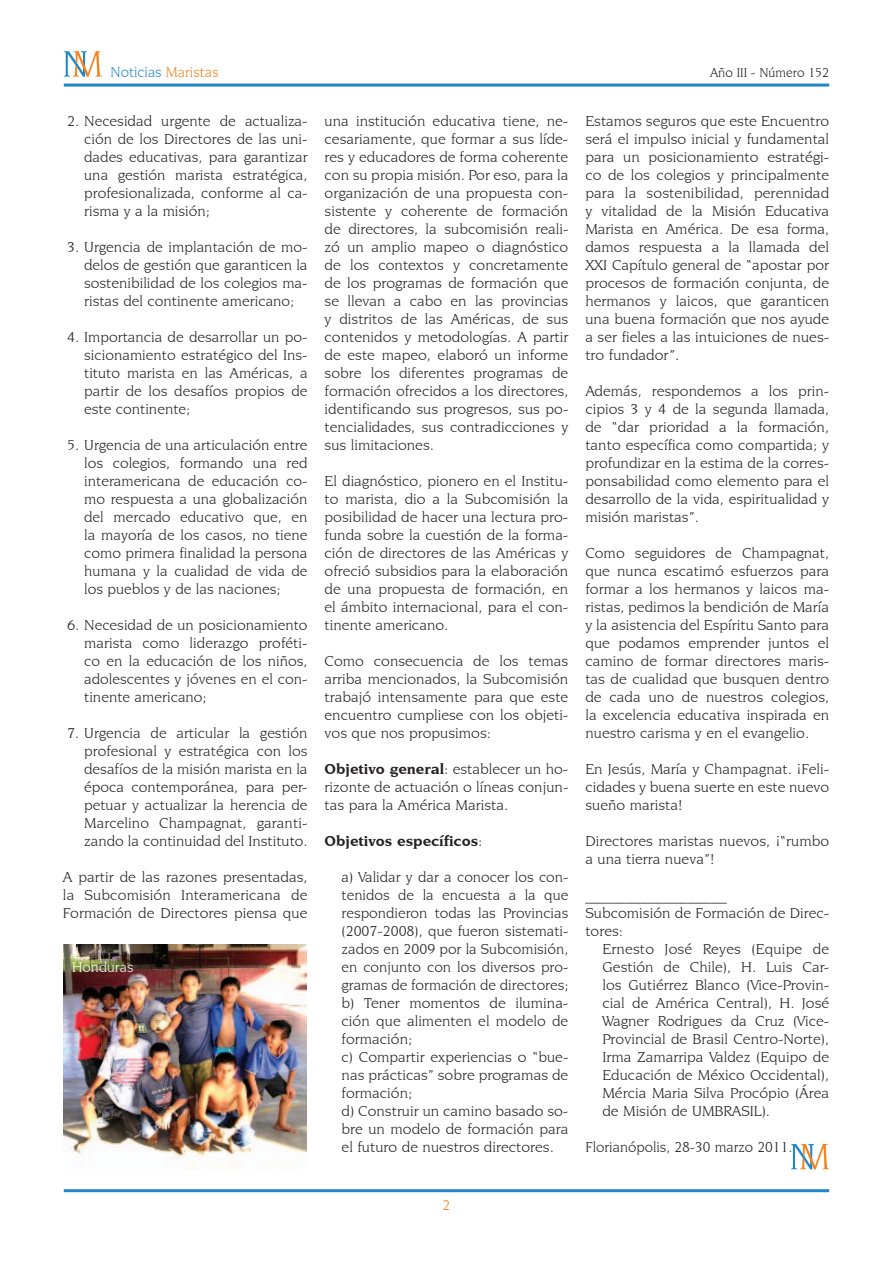
<style>
.page{position:relative;width:893px;height:1263px;background:#fff}
.page>*{position:absolute;margin:0;border:0;box-sizing:border-box;transform-origin:0 0}
.t1{font:15px/18px "Novarese IT Cby BT";color:#231f20;text-align:justify;scale:1.05 1}
.t2{font:15px/18px "Novarese IT Cby BT";color:#231f20;text-align:justify;scale:1.04 1}
.t3{font:15px/18px "Novarese IT Cby BT";color:#231f20}
.t4{font:700 15px "Novarese IT Cby BT";color:#231f20;scale:1.05 1}
.t5{font:15px "Novarese IT Cby BT";color:#2088c9}
.t6{font:15px "Novarese IT Cby BT";color:#fff}
.t7{font:15px "Novarese IT Cby BT";color:#f58220}
.t8{font:13.5px "Novarese IT Cby BT";color:#231f20}
.s1{color:#f58220}
.s2{font-weight:700}
.s3{font-weight:400}
</style>
<div class="page">
<hr style="left:64px;top:84px;width:765px;height:3px;background:#2088c9">
<hr style="left:64px;top:1189px;width:765px;height:3px;background:#2088c9">
<svg style="left:64px;top:51px;width:38px;height:26px"></svg>
<svg style="left:791px;top:1144px;width:38px;height:25px"></svg>
<img style="left:64px;top:944px;width:243px;height:225px">
<p class="t5" style="left:111px;top:63px;width:110px">Noticias <span class="s1">Maristas</span></p>
<p class="t8" style="left:710px;top:64px;width:121px">Año III - Número 152</p>
<p class="t2" style="left:84px;top:112px;width:216px;text-indent:-17px">2. Necesidad urgente de actualiza&shy;ción de los Directores de las uni&shy;dades educativas, para garantizar una gestión marista estratégica, profesionalizada, conforme al ca&shy;risma y a la misión;</p>
<p class="t2" style="left:84px;top:238px;width:216px;text-indent:-17px">3. Urgencia de implantación de mo&shy;delos de gestión que garanticen la sostenibilidad de los colegios ma&shy;ristas del continente americano;</p>
<p class="t2" style="left:84px;top:328px;width:216px;text-indent:-17px">4. Importancia de desarrollar un po&shy;sicionamiento estratégico del Ins&shy;tituto marista en las Américas, a partir de los desafíos propios de este continente;</p>
<p class="t2" style="left:84px;top:436px;width:216px;text-indent:-17px">5. Urgencia de una articulación entre los colegios, formando una red interamericana de educación co&shy;mo respuesta a una globalización del mercado educativo que, en la mayoría de los casos, no tiene como primera finalidad la persona humana y la cualidad de vida de los pueblos y de las naciones;</p>
<p class="t2" style="left:84px;top:616px;width:216px;text-indent:-17px">6. Necesidad de un posicionamiento marista como liderazgo proféti&shy;co en la educación de los niños, adolescentes y jóvenes en el con&shy;tinente americano;</p>
<p class="t2" style="left:84px;top:724px;width:216px;text-indent:-17px">7. Urgencia de articular la gestión profesional y estratégica con los desafíos de la misión marista en la época contemporánea, para per&shy;petuar y actualizar la herencia de Marcelino Champagnat, garanti&shy;zando la continuidad del Instituto.</p>
<p class="t1" style="left:63px;top:868px;width:234px">A partir de las razones presentadas, la Subcomisión Interamericana de Formación de Directores piensa que</p>
<p class="t6" style="left:72px;top:958px;width:63px">Honduras</p>
<p class="t1" style="left:325px;top:112px;width:234px">una institución educativa tiene, ne&shy;cesariamente, que formar a sus líde&shy;res y educadores de forma coherente con su propia misión. Por eso, para la organización de una propuesta con&shy;sistente y coherente de formación de directores, la subcomisión reali&shy;zó un amplio mapeo o diagnóstico de los contextos y concretamente de los programas de formación que se llevan a cabo en las provincias y distritos de las Américas, de sus contenidos y metodologías. A partir de este mapeo, elaboró un informe sobre los diferentes programas de formación ofrecidos a los directores, identificando sus progresos, sus po&shy;tencialidades, sus contradicciones y sus limitaciones.</p>
<p class="t1" style="left:325px;top:472px;width:234px">El diagnóstico, pionero en el Institu&shy;to marista, dio a la Subcomisión la posibilidad de hacer una lectura pro&shy;funda sobre la cuestión de la forma&shy;ción de directores de las Américas y ofreció subsidios para la elaboración de una propuesta de formación, en el ámbito internacional, para el con&shy;tinente americano.</p>
<p class="t1" style="left:325px;top:652px;width:234px">Como consecuencia de los temas arriba mencionados, la Subcomisión trabajó intensamente para que este encuentro cumpliese con los objeti&shy;vos que nos propusimos:</p>
<p class="t1" style="left:325px;top:760px;width:234px"><span class="s2">Objetivo general</span>: establecer un ho&shy;rizonte de actuación o líneas conjun&shy;tas para la América Marista.</p>
<p class="t4" style="left:325px;top:832px;width:152px">Objetivos específicos<span class="s3">:</span></p>
<p class="t3" style="left:342px;top:868px;width:228px">a) Validar y dar a conocer los con&shy;tenidos de la encuesta a la que respondieron todas las Provincias (2007-2008), que fueron sistemati&shy;zados en 2009 por la Subcomisión, en conjunto con los diversos pro&shy;gramas de formación de directores; b) Tener momentos de ilumina&shy;ción que alimenten el modelo de formación;<br>c) Compartir experiencias o “bue&shy;nas prácticas” sobre programas de formación;<br>d) Construir un camino basado so&shy;bre un modelo de formación para el futuro de nuestros directores.</p>
<p class="t1" style="left:585px;top:112px;width:234px">Estamos seguros que este Encuentro será el impulso inicial y fundamental para un posicionamiento estratégi&shy;co de los colegios y principalmente para la sostenibilidad, perennidad y vitalidad de la Misión Educativa Marista en América. De esa forma, damos respuesta a la llamada del XXI Capítulo general de “apostar por procesos de formación conjunta, de hermanos y laicos, que garanticen una buena formación que nos ayude a ser fieles a las intuiciones de nues&shy;tro fundador”.</p>
<p class="t1" style="left:585px;top:382px;width:234px">Además, respondemos a los prin&shy;cipios 3 y 4 de la segunda llamada, de “dar prioridad a la formación, tanto específica como compartida; y profundizar en la estima de la corres&shy;ponsabilidad como elemento para el desarrollo de la vida, espiritualidad y misión maristas”.</p>
<p class="t1" style="left:585px;top:544px;width:234px">Como seguidores de Champagnat, que nunca escatimó esfuerzos para formar a los hermanos y laicos ma&shy;ristas, pedimos la bendición de María y la asistencia del Espíritu Santo para que podamos emprender juntos el camino de formar directores maris&shy;tas de cualidad que busquen dentro de cada uno de nuestros colegios, la excelencia educativa inspirada en nuestro carisma y en el evangelio.</p>
<p class="t1" style="left:585px;top:760px;width:234px">En Jesús, María y Champagnat. ¡Feli&shy;cidades y buena suerte en este nuevo sueño marista!</p>
<p class="t1" style="left:585px;top:832px;width:234px">Directores maristas nuevos, ¡“rumbo a una tierra nueva”!</p>
<p class="t1" style="left:585px;top:886px;width:234px;text-align:left">__________________<br>Subcomisión de Formación de Direc&shy;tores:</p>
<p class="t1" style="left:602px;top:940px;width:217px">Ernesto José Reyes (Equipe de Gestión de Chile), H. Luis Car&shy;los Gutiérrez Blanco (Vice-Provin&shy;cial de América Central), H. José Wagner Rodrigues da Cruz (Vice-Provincial de Brasil Centro-Norte), Irma Zamarripa Valdez (Equipo de Educación de México Occidental), Mércia Maria Silva Procópio (Área de Misión de UMBRASIL).</p>
<p class="t3" style="left:585px;top:1138px;width:208px">Florianópolis, 28-30 marzo 2011.</p>
<p class="t7" style="left:443px;top:1196px;width:9px">2</p>
</div>
